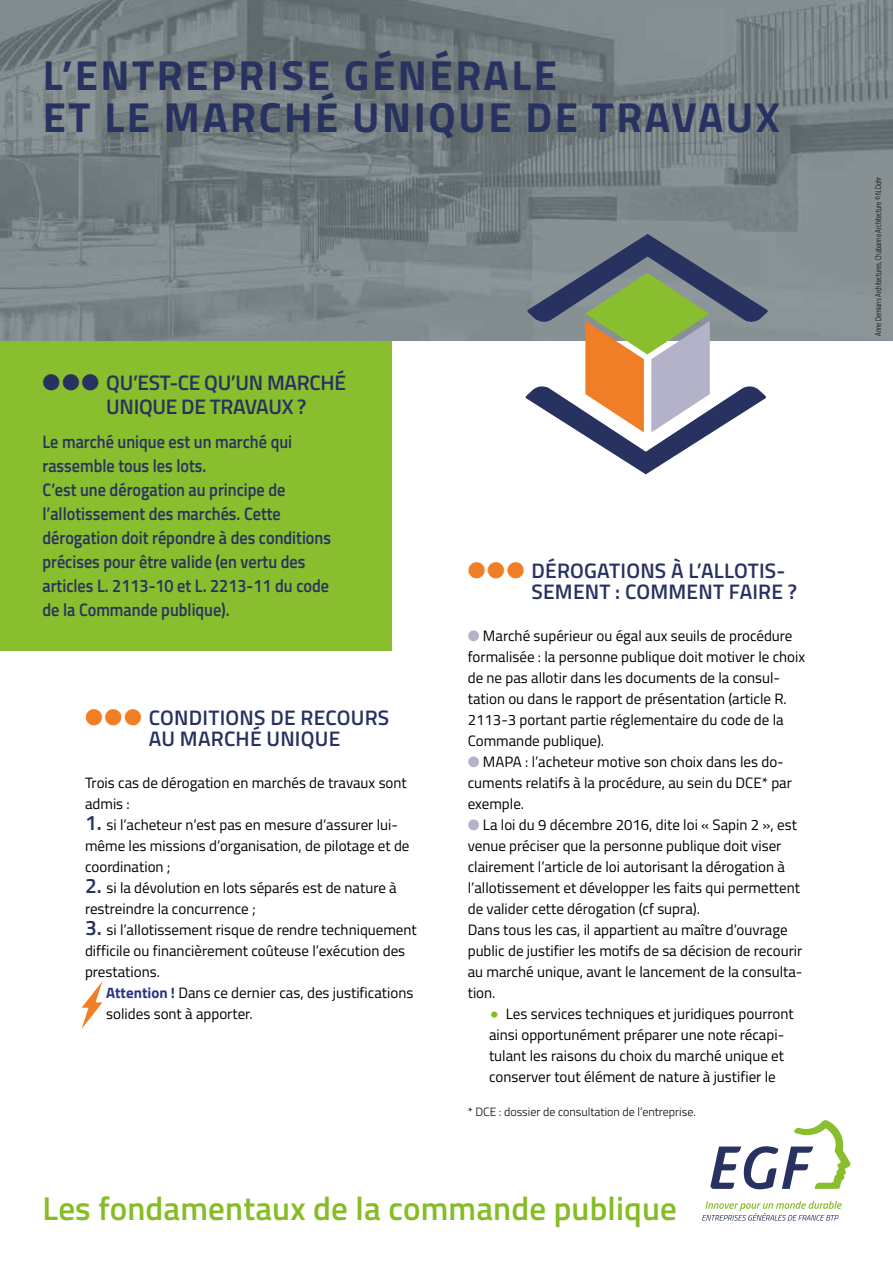
<style>
.page{position:relative;width:893px;height:1263px;background:#fff}
.page>*{position:absolute;margin:0;border:0;box-sizing:border-box;transform-origin:0 0}
.t1{font:700 42px/42px "Titillium Web";letter-spacing:.06em;color:#283260}
.t2{font:600 33px "Titillium Web";letter-spacing:.005em;color:#86bc25}
.t3{font:600 21px/21px "Titillium Web";letter-spacing:.01em;color:#283260}
.t4{font:600 21px/24.3px "Titillium Web";letter-spacing:-.015em;color:#283260}
.t5{font:600 18px/24px "Titillium Web";color:#283260;scale:.9 1}
.t6{font:15px/21px "Titillium Web";color:#000}
.t7{font:300 12px "Titillium Web";color:#000}
.t8{font:300 8.25px "Titillium Web";color:#000;scale:.75 1}
.s1{color:#ef7e26}
.s2{font-weight:600;font-size:21px;color:#283260}
.s3{font-weight:700;color:#283583}
.s4{color:#b3b2c9}
.s5{font-family:"Gotham";font-weight:700;font-size:21px;color:#86bc25}
</style>
<div class="page">
<div style="left:0;top:340px;width:391px;height:310px;background:#89be2e"></div>
<img style="left:0;top:0;width:893px;height:340px">
<svg style="left:702px;top:1201px;width:140px;height:19px"></svg>
<svg style="left:710px;top:1120px;width:140px;height:70px"></svg>
<svg style="left:525px;top:234px;width:243px;height:240px"></svg>
<svg style="left:81px;top:981px;width:22px;height:48px"></svg>
<h1 class="t1" style="left:43px;top:52px;width:738px">L’ENTREPRISE GÉNÉRALE<br>ET LE MARCHÉ UNIQUE DE TRAVAUX</h1>
<h3 class="t4" style="left:106px;top:369px;width:241px;text-indent:-64px">● ● ● QU’EST-CE QU’UN MARCHÉ<br>UNIQUE DE TRAVAUX ?</h3>
<p class="t5" style="left:43px;top:429px;width:322px">Le marché unique est un marché qui rassemble tous les lots.<br>C’est une dérogation au principe de l’allotissement des marchés. Cette dérogation doit répondre à des conditions précises pour être valide (en vertu des articles L. 2113-10 et L. 2213-11 du code de la Commande publique).</p>
<h3 class="t3" style="left:149px;top:706px;width:242px;text-indent:-64px"><span class="s1">●</span> <span class="s1">●</span> <span class="s1">●</span> CONDITIONS DE RECOURS<br>AU MARCHÉ UNIQUE</h3>
<p class="t6" style="left:85px;top:772px;width:323px">Trois cas de dérogation en marchés de travaux sont admis :</p>
<p class="t6" style="left:85px;top:814px;width:326px"><span class="s2">1.</span> si l’acheteur n’est pas en mesure d’assurer lui&shy;même les missions d’organisation, de pilotage et de coordination ;</p>
<p class="t6" style="left:85px;top:877px;width:313px"><span class="s2">2.</span> si la dévolution en lots séparés est de nature à restreindre la concurrence ;</p>
<p class="t6" style="left:85px;top:919px;width:333px"><span class="s2">3.</span> si l’allotissement risque de rendre techniquement difficile ou financièrement coûteuse l’exécution des prestations.</p>
<p class="t6" style="left:106px;top:982px;width:309px"><span class="s3">Attention !</span> Dans ce dernier cas, des justifications solides sont à apporter.</p>
<h3 class="t3" style="left:531px;top:559px;width:267px;text-indent:-64px"><span class="s1">●</span> <span class="s1">●</span> <span class="s1">●</span> DÉROGATIONS À L’ALLOTIS-<br>SEMENT : COMMENT FAIRE ?</h3>
<p class="t6" style="left:468px;top:625px;width:339px"><span class="s4">●</span> Marché supérieur ou égal aux seuils de procédure formalisée : la personne publique doit motiver le choix de ne pas allotir dans les documents de la consul&shy;tation ou dans le rapport de présentation (article R.<br>2113-3 portant partie réglementaire du code de la Commande publique).</p>
<p class="t6" style="left:468px;top:751px;width:326px"><span class="s4">●</span> MAPA : l’acheteur motive son choix dans les do&shy;cuments relatifs à la procédure, au sein du DCE* par exemple.</p>
<p class="t6" style="left:468px;top:814px;width:336px"><span class="s4">●</span> La loi du 9 décembre 2016, dite loi « Sapin 2 », est venue préciser que la personne publique doit viser clairement l’article de loi autorisant la dérogation à l’allotissement et développer les faits qui permettent de valider cette dérogation (cf supra).<br>Dans tous les cas, il appartient au maître d’ouvrage public de justifier les motifs de sa décision de recourir au marché unique, avant le lancement de la consulta&shy;tion.</p>
<p class="t6" style="left:489px;top:1003px;width:306px"><span class="s5">•</span> Les services techniques et juridiques pourront ainsi opportunément préparer une note récapi&shy;tulant les raisons du choix du marché unique et conserver tout élément de nature à justifier le</p>
<p class="t7" style="left:468px;top:1103px;width:230px">* DCE : dossier de consultation de l’entreprise.</p>
<h2 class="t2" style="left:43px;top:1184px;width:636px">Les fondamentaux de la commande publique</h2>
<p class="t8" style="left:872px;top:336px;width:214px;rotate:-90deg">Anne Demians Architectures, Chabanne Architecture © N.Dohr</p>
</div>
